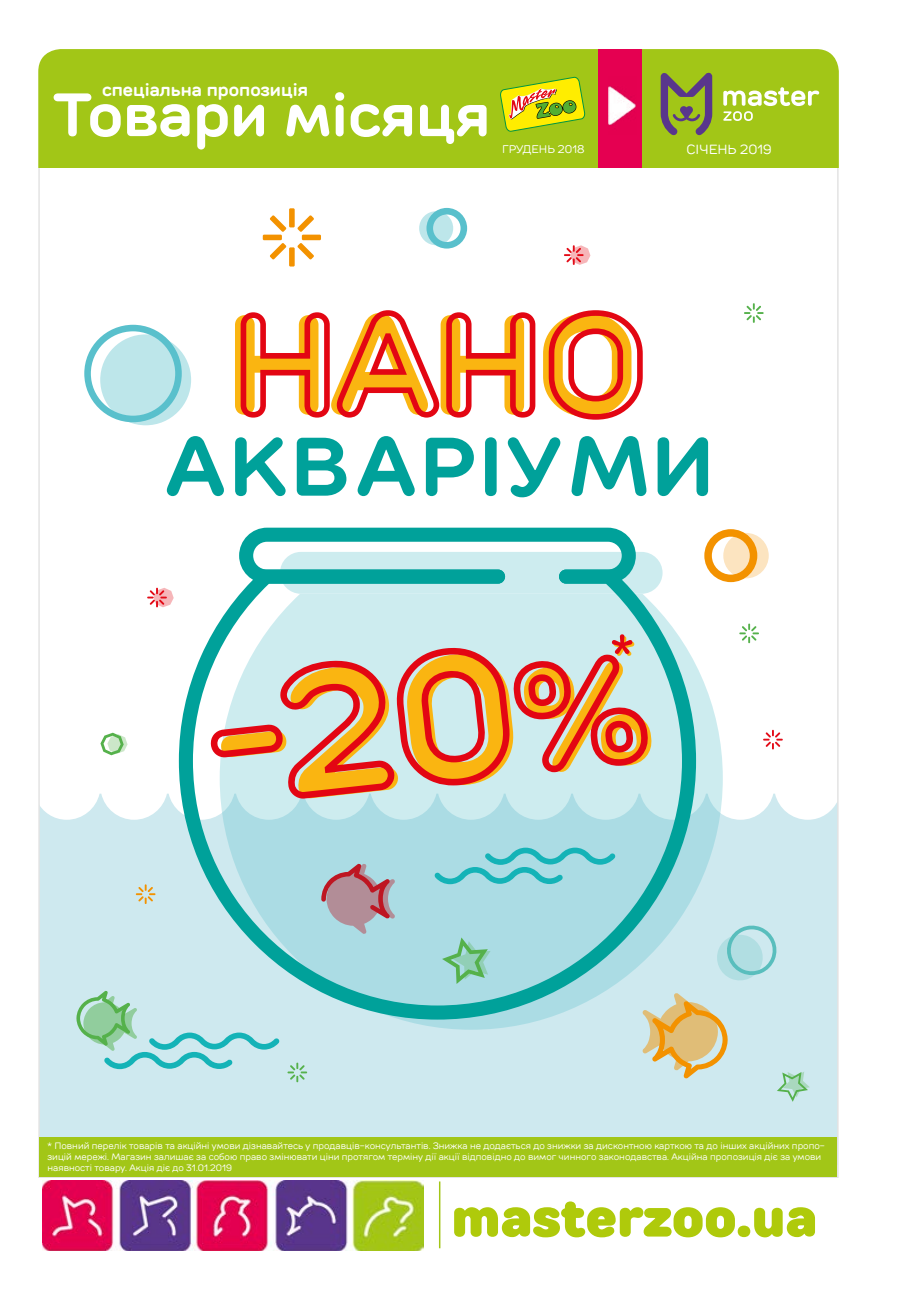
<style>
.page{position:relative;width:906px;height:1289px;background:#fff}
.page>*{position:absolute;margin:0;border:0;box-sizing:border-box;transform-origin:0 0}
.t1{font:700 60.9px "TT Rounds";color:#fff}
.t2{font:900 54.9px "TT Rounds";color:#afca0b}
.t3{font:700 18px "TT Rounds";color:#fff}
.t4{font:13.35px "TT Rounds";color:#fff}
.t5{font:11.1px "TT Rounds";color:#fff}
.t6{font:9.3px/11.1px "TT Rounds";color:#fff}
</style>
<div class="page">
<div style="left:40px;top:793px;width:797px;height:343px;background:#cee9ef"></div>
<svg style="left:280px;top:666px;width:443px;height:363px;background:#c9e8ed"></svg>
<div style="left:280px;top:552px;width:382px;height:41px;background:#cdecef;border-radius:21px"></div>
<svg style="left:179px;top:569px;width:517px;height:450px;background:#a8dce0"></svg>
<svg style="left:239px;top:527px;width:397px;height:56px"></svg>
<svg style="left:434px;top:847px;width:181px;height:37px;background:#86d2d9"></svg>
<div style="left:100px;top:334px;width:91px;height:91px;background:#bde6ea;border-radius:50%"></div>
<svg style="left:704px;top:529px;width:53px;height:53px"></svg>
<svg style="left:723px;top:533px;width:45px;height:45px;background:#f9ce8e"></svg>
<svg style="left:717px;top:924px;width:62px;height:56px;background:#afdde1"></svg>
<svg style="left:235px;top:310px;width:300px;height:107px"></svg>
<svg style="left:543px;top:310px;width:100px;height:109px"></svg>
<svg style="left:167px;top:436px;width:57px;height:60px"></svg>
<svg style="left:235px;top:437px;width:51px;height:59px"></svg>
<svg style="left:297px;top:438px;width:49px;height:57px"></svg>
<svg style="left:357px;top:436px;width:58px;height:60px"></svg>
<svg style="left:426px;top:438px;width:48px;height:58px"></svg>
<svg style="left:485px;top:437px;width:11px;height:59px"></svg>
<svg style="left:508px;top:437px;width:52px;height:60px"></svg>
<svg style="left:571px;top:436px;width:75px;height:60px"></svg>
<svg style="left:657px;top:437px;width:51px;height:59px"></svg>
<svg style="left:739px;top:623px;width:20px;height:20px"></svg>
<svg style="left:744px;top:303px;width:19px;height:20px"></svg>
<div style="left:289px;top:208px;width:6px;height:19px;background:#f39200"></div>
<div style="left:289px;top:247px;width:6px;height:19px;background:#f39200"></div>
<svg style="left:297px;top:215px;width:17px;height:17px"></svg>
<svg style="left:270px;top:243px;width:16px;height:16px"></svg>
<div style="left:302px;top:235px;width:19px;height:5px;background:#f39200"></div>
<div style="left:263px;top:235px;width:19px;height:5px;background:#f39200"></div>
<svg style="left:297px;top:243px;width:17px;height:16px"></svg>
<svg style="left:270px;top:215px;width:16px;height:17px"></svg>
<svg style="left:287px;top:1062px;width:20px;height:20px"></svg>
<svg style="left:136px;top:884px;width:19px;height:20px"></svg>
<svg style="left:763px;top:729px;width:19px;height:20px"></svg>
<svg style="left:442px;top:937px;width:48px;height:46px;background:#92cfb7"></svg>
<svg style="left:777px;top:1071px;width:33px;height:30px"></svg>
<svg style="left:84px;top:325px;width:98px;height:97px"></svg>
<svg style="left:419px;top:211px;width:34px;height:34px"></svg>
<svg style="left:426px;top:208px;width:41px;height:40px"></svg>
<svg style="left:100px;top:732px;width:28px;height:23px"></svg>
<svg style="left:147px;top:587px;width:27px;height:20px"></svg>
<svg style="left:564px;top:245px;width:26px;height:20px"></svg>
<svg style="left:321px;top:863px;width:74px;height:70px;background:#b09ea7"></svg>
<svg style="left:76px;top:990px;width:204px;height:79px;background:#b1dfdc"></svg>
<svg style="left:642px;top:993px;width:85px;height:85px;background:#dbc998"></svg>
<svg style="left:210px;top:634px;width:442px;height:164px;background:#dbb498"></svg>
<div style="left:38px;top:49px;width:801px;height:145px;background:#a2c617;border-radius:23px"></div>
<div style="left:0;top:168px;width:906px;height:29px;background:#fff"></div>
<svg style="left:500px;top:77px;width:85px;height:55px"></svg>
<hr style="left:38px;top:1176px;width:800px;height:1px;background:#e3e3e3">
<hr style="left:38px;top:168px;width:2px;height:1009px;background:#e3e3e3">
<hr style="left:837px;top:168px;width:1px;height:1009px;background:#e3e3e3">
<hr style="left:439px;top:1181px;width:1px;height:67px;background:#a2c617">
<div style="left:40px;top:1136px;width:797px;height:40px;background:#a2c617"></div>
<svg style="left:723px;top:87px;width:96px;height:34px"></svg>
<svg style="left:660px;top:72px;width:52px;height:63px"></svg>
<img style="left:43px;top:1180px;width:380px;height:70px">
<div style="left:598px;top:49px;width:44px;height:119px;background:#e50051"></div>
<img style="left:609px;top:86px;width:27px;height:39px">
<h3 class="t3" style="left:102px;top:77px;width:207px">спеціальна пропозиція</h3>
<h1 class="t1" style="left:54px;top:73px;width:438px">Товари місяця</h1>
<p class="t5" style="left:502px;top:142px;width:84px">ГРУДЕНЬ 2018</p>
<h3 class="t4" style="left:686px;top:141px;width:87px">СІЧЕНЬ 2019</h3>
<p class="t6" style="left:47px;top:1139px;width:779px">* Повний перелік товарів та акційні умови дізнавайтесь у продавців-консультантів. Знижка не додається до знижки за дисконтною карткою та до інших акційних пропо&shy;зицій мережі. Магазин залишає за собою право змінювати ціни протягом терміну дії акції відповідно до вимог чинного законодавства. Акційна пропозиція діє за умови наявності товару. Акція діє до 31.01.2019</p>
<h2 class="t2" style="left:451px;top:1179px;width:367px">masterzoo.ua</h2>
</div>
